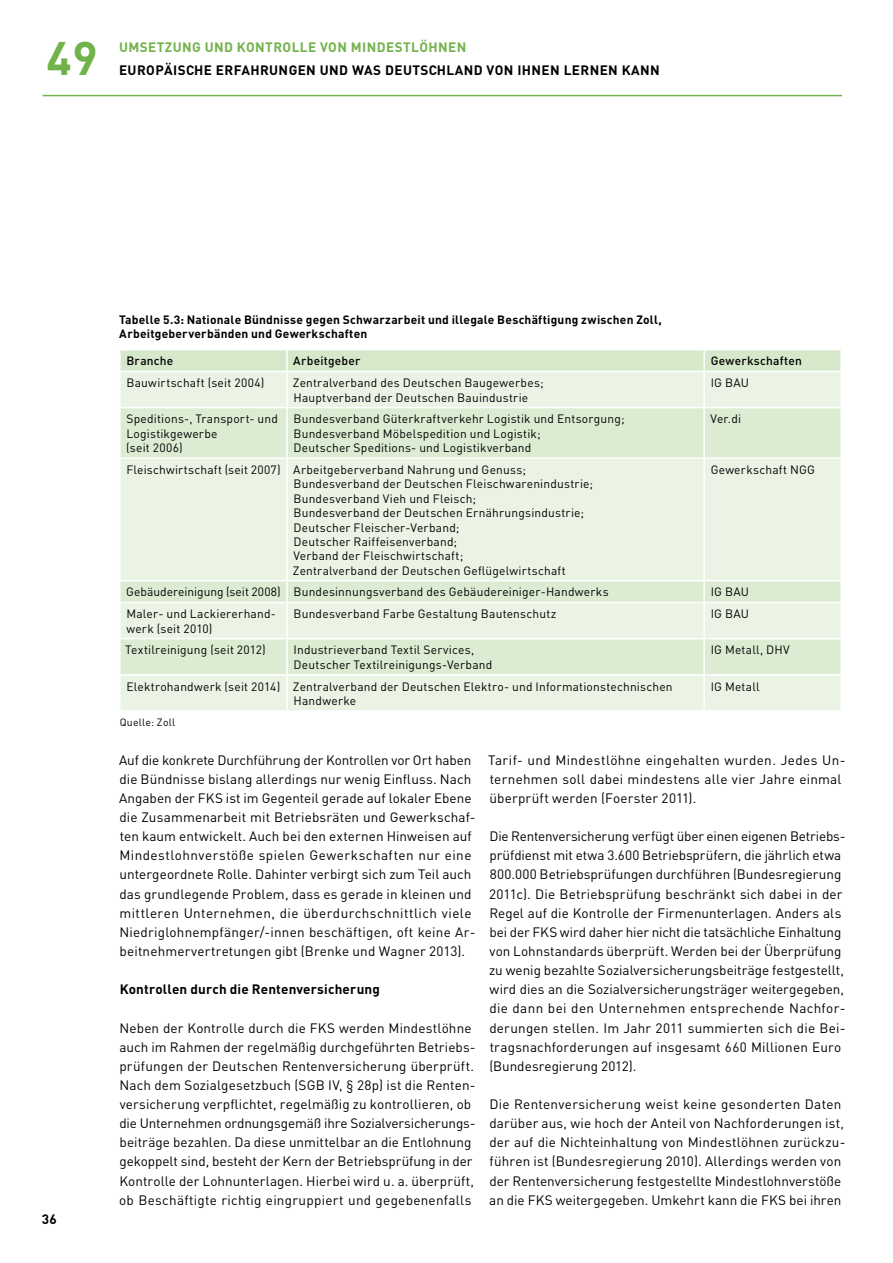
<style>
.page{position:relative;width:893px;height:1263px;background:#fff}
.page>*{position:absolute;margin:0;border:0;box-sizing:border-box;transform-origin:0 0}
.t1{font:700 46.5px "DIN";color:#72b24b}
._2_Fließtext{font:13.5px/19.2px "DIN";letter-spacing:.01em;color:#000}
._2_Fließtext_Bold{font:700 13.5px "DIN";letter-spacing:.03em;color:#000}
.t2{font:700 13.5px "DIN";letter-spacing:.03em;color:#72b24b}
._2_Fließtext_Bold-2{font:700 13.5px "DIN";letter-spacing:.01em;color:#000}
._2_Fließtext-2{font:12px/14.4px "DIN";letter-spacing:.015em;color:#000}
._2_Fließtext-3{font:700 12px "DIN";letter-spacing:.02em;color:#000}
._2_Fließtext-4{font:500 12px "DIN";letter-spacing:.015em;color:#000}
._2_Fließtext-5{font:10.5px "DIN";letter-spacing:.02em;color:#000}
</style>
<div class="page">
<hr style="left:43px;top:95px;width:799px;height:1px;background:#72b24b">
<svg style="left:121px;top:350px;width:719px;height:21px;background:#d6e8ca"></svg>
<div style="left:121px;top:372px;width:719px;height:338px;background:#eaf3e4"></div>
<svg style="left:121px;top:408px;width:719px;height:266px;background:#e4f0dd"></svg>
<hr style="left:286px;top:350px;width:2px;height:21px;background:#fff">
<hr style="left:703px;top:350px;width:2px;height:21px;background:#fff">
<hr style="left:286px;top:372px;width:2px;height:35px;background:#fff">
<hr style="left:703px;top:372px;width:2px;height:35px;background:#fff">
<hr style="left:119px;top:407px;width:168px;height:1px;background:#fff">
<hr style="left:287px;top:407px;width:417px;height:1px;background:#fff">
<hr style="left:286px;top:408px;width:2px;height:49px;background:#fff">
<hr style="left:704px;top:407px;width:138px;height:1px;background:#fff">
<hr style="left:703px;top:408px;width:2px;height:49px;background:#fff">
<hr style="left:119px;top:457px;width:168px;height:2px;background:#fff">
<hr style="left:287px;top:457px;width:417px;height:2px;background:#fff">
<hr style="left:286px;top:459px;width:2px;height:121px;background:#fff">
<hr style="left:704px;top:457px;width:138px;height:2px;background:#fff">
<hr style="left:703px;top:459px;width:2px;height:121px;background:#fff">
<hr style="left:119px;top:580px;width:168px;height:1px;background:#fff">
<hr style="left:287px;top:580px;width:417px;height:1px;background:#fff">
<hr style="left:286px;top:581px;width:2px;height:21px;background:#fff">
<hr style="left:704px;top:580px;width:138px;height:1px;background:#fff">
<hr style="left:703px;top:581px;width:2px;height:21px;background:#fff">
<hr style="left:119px;top:602px;width:168px;height:1px;background:#fff">
<hr style="left:287px;top:602px;width:417px;height:1px;background:#fff">
<hr style="left:286px;top:603px;width:2px;height:35px;background:#fff">
<hr style="left:704px;top:602px;width:138px;height:1px;background:#fff">
<hr style="left:703px;top:603px;width:2px;height:35px;background:#fff">
<hr style="left:119px;top:638px;width:168px;height:1px;background:#fff">
<hr style="left:287px;top:638px;width:417px;height:1px;background:#fff">
<hr style="left:286px;top:639px;width:2px;height:35px;background:#fff">
<hr style="left:704px;top:638px;width:138px;height:1px;background:#fff">
<hr style="left:703px;top:639px;width:2px;height:35px;background:#fff">
<hr style="left:119px;top:674px;width:168px;height:1px;background:#fff">
<hr style="left:287px;top:674px;width:417px;height:1px;background:#fff">
<hr style="left:286px;top:675px;width:2px;height:35px;background:#fff">
<hr style="left:704px;top:674px;width:138px;height:1px;background:#fff">
<hr style="left:703px;top:675px;width:2px;height:35px;background:#fff">
<h1 class="t1" style="left:46px;top:27px;width:53px">49</h1>
<p class="t2" style="left:119px;top:38px;width:349px">UMSETZUNG UND KONTROLLE VON MINDESTLÖHNEN</p>
<p class="_2_Fließtext_Bold" style="left:119px;top:61px;width:542px">EUROPÄISCHE ERFAHRUNGEN UND WAS DEUTSCHLAND VON IHNEN LERNEN KANN</p>
<p class="_2_Fließtext-3" style="left:119px;top:312px;width:544px">Tabelle 5.3: Nationale Bündnisse gegen Schwarzarbeit und illegale Beschäftigung zwischen Zoll,</p>
<p class="_2_Fließtext-3" style="left:119px;top:326px;width:249px">Arbeitgeberverbänden und Gewerkschaften</p>
<p class="_2_Fließtext-4" style="left:126px;top:353px;width:48px">Branche</p>
<p class="_2_Fließtext-4" style="left:293px;top:353px;width:69px">Arbeitgeber</p>
<p class="_2_Fließtext-4" style="left:711px;top:353px;width:93px">Gewerkschaften</p>
<p class="_2_Fließtext-2" style="left:126px;top:375px;width:140px">Bauwirtschaft (seit 2004)</p>
<p class="_2_Fließtext-2" style="left:293px;top:375px;width:252px">Zentralverband des Deutschen Baugewerbes;</p>
<p class="_2_Fließtext-2" style="left:294px;top:390px;width:236px">Hauptverband der Deutschen Bauindustrie</p>
<p class="_2_Fließtext-2" style="left:711px;top:375px;width:40px">IG BAU</p>
<p class="_2_Fließtext-2" style="left:126px;top:411px;width:153px">Speditions-, Transport- und</p>
<p class="_2_Fließtext-2" style="left:126px;top:426px;width:93px">Logistikgewerbe</p>
<p class="_2_Fließtext-2" style="left:126px;top:440px;width:58px">(seit 2006)</p>
<p class="_2_Fließtext-2" style="left:294px;top:411px;width:332px">Bundesverband Güterkraftverkehr Logistik und Entsorgung;</p>
<p class="_2_Fließtext-2" style="left:294px;top:426px;width:249px">Bundesverband Möbelspedition und Logistik;</p>
<p class="_2_Fließtext-2" style="left:294px;top:440px;width:239px">Deutscher Speditions- und Logistikverband</p>
<p class="_2_Fließtext-2" style="left:126px;top:462px;width:156px">Fleischwirtschaft (seit 2007)</p>
<p class="_2_Fließtext-2" style="left:293px;top:462px;width:234px">Arbeitgeberverband Nahrung und Genuss;</p>
<p class="_2_Fließtext-2" style="left:294px;top:476px;width:301px">Bundesverband der Deutschen Fleischwarenindustrie;</p>
<p class="_2_Fließtext-2" style="left:294px;top:491px;width:184px">Bundesverband Vieh und Fleisch;</p>
<p class="_2_Fließtext-2" style="left:294px;top:505px;width:292px">Bundesverband der Deutschen Ernährungsindustrie;</p>
<p class="_2_Fließtext-2" style="left:294px;top:519px;width:167px">Deutscher Fleischer-Verband;</p>
<p class="_2_Fließtext-2" style="left:294px;top:534px;width:165px">Deutscher Raiffeisenverband;</p>
<p class="_2_Fließtext-2" style="left:293px;top:548px;width:171px">Verband der Fleischwirtschaft;</p>
<p class="_2_Fließtext-2" style="left:293px;top:563px;width:274px">Zentralverband der Deutschen Geflügelwirtschaft</p>
<p class="_2_Fließtext-2" style="left:711px;top:411px;width:32px">Ver.di</p>
<p class="_2_Fließtext-2" style="left:711px;top:462px;width:106px">Gewerkschaft NGG</p>
<p class="_2_Fließtext-2" style="left:126px;top:584px;width:156px">Gebäudereinigung (seit 2008)</p>
<p class="_2_Fließtext-2" style="left:294px;top:584px;width:317px">Bundesinnungsverband des Gebäudereiniger-Handwerks</p>
<p class="_2_Fließtext-2" style="left:711px;top:584px;width:40px">IG BAU</p>
<p class="_2_Fließtext-2" style="left:126px;top:606px;width:151px">Maler- und Lackiererhand&shy;werk (seit 2010)</p>
<p class="_2_Fließtext-2" style="left:294px;top:606px;width:264px">Bundesverband Farbe Gestaltung Bautenschutz</p>
<p class="_2_Fließtext-2" style="left:711px;top:606px;width:40px">IG BAU</p>
<p class="_2_Fließtext-2" style="left:125px;top:642px;width:142px">Textilreinigung (seit 2012)</p>
<p class="_2_Fließtext-2" style="left:294px;top:642px;width:182px">Industrieverband Textil Services,</p>
<p class="_2_Fließtext-2" style="left:294px;top:657px;width:200px">Deutscher Textilreinigungs-Verband</p>
<p class="_2_Fließtext-2" style="left:711px;top:642px;width:81px">IG Metall, DHV</p>
<p class="_2_Fließtext-2" style="left:126px;top:679px;width:155px">Elektrohandwerk (seit 2014)</p>
<p class="_2_Fließtext-2" style="left:293px;top:679px;width:381px">Zentralverband der Deutschen Elektro- und Informationstechnischen<br>Handwerke</p>
<p class="_2_Fließtext-2" style="left:711px;top:679px;width:50px">IG Metall</p>
<p class="_2_Fließtext_Bold" style="left:42px;top:1210px;width:17px">36</p>
<p class="_2_Fließtext-5" style="left:120px;top:715px;width:57px">Quelle: Zoll</p>
<p class="_2_Fließtext" style="left:119px;top:750px;width:358px">Auf die konkrete Durchführung der Kontrollen vor Ort haben die Bündnisse bislang allerdings nur wenig Einfluss. Nach Angaben der FKS ist im Gegenteil gerade auf lokaler Ebene die Zusammenarbeit mit Betriebsräten und Gewerkschaf&shy;ten kaum entwickelt. Auch bei den externen Hinweisen auf Mindestlohnverstöße spielen Gewerkschaften nur eine untergeordnete Rolle. Dahinter verbirgt sich zum Teil auch das grundlegende Problem, dass es gerade in kleinen und mittleren Unternehmen, die überdurchschnittlich viele Niedriglohnempfänger/-innen beschäftigen, oft keine Ar&shy;beitnehmervertretungen gibt (Brenke und Wagner 2013).</p>
<p class="_2_Fließtext_Bold-2" style="left:120px;top:980px;width:262px">Kontrollen durch die Rentenversicherung</p>
<p class="_2_Fließtext" style="left:119px;top:1017px;width:358px">Neben der Kontrolle durch die FKS werden Mindestlöhne auch im Rahmen der regelmäßig durchgeführten Betriebs&shy;prüfungen der Deutschen Rentenversicherung überprüft.<br>Nach dem Sozialgesetzbuch (SGB IV, § 28p) ist die Renten&shy;versicherung verpflichtet, regelmäßig zu kontrollieren, ob die Unternehmen ordnungsgemäß ihre Sozialversicherungs&shy;beiträge bezahlen. Da diese unmittelbar an die Entlohnung gekoppelt sind, besteht der Kern der Betriebsprüfung in der Kontrolle der Lohnunterlagen. Hierbei wird u. a. überprüft, ob Beschäftigte richtig eingruppiert und gegebenenfalls</p>
<p class="_2_Fließtext" style="left:488px;top:750px;width:359px">Tarif- und Mindestlöhne eingehalten wurden. Jedes Un&shy;ternehmen soll dabei mindestens alle vier Jahre einmal überprüft werden (Foerster 2011).</p>
<p class="_2_Fließtext" style="left:489px;top:826px;width:358px">Die Rentenversicherung verfügt über einen eigenen Betriebs&shy;prüfdienst mit etwa 3.600 Betriebsprüfern, die jährlich etwa 800.000 Betriebsprüfungen durchführen (Bundesregierung 2011c). Die Betriebsprüfung beschränkt sich dabei in der Regel auf die Kontrolle der Firmenunterlagen. Anders als bei der FKS wird daher hier nicht die tatsächliche Einhaltung von Lohnstandards überprüft. Werden bei der Überprüfung zu wenig bezahlte Sozialversicherungsbeiträge festgestellt, wird dies an die Sozialversicherungsträger weitergegeben, die dann bei den Unternehmen entsprechende Nachfor&shy;derungen stellen. Im Jahr 2011 summierten sich die Bei&shy;tragsnachforderungen auf insgesamt 660 Millionen Euro (Bundesregierung 2012).</p>
<p class="_2_Fließtext" style="left:489px;top:1094px;width:358px">Die Rentenversicherung weist keine gesonderten Daten darüber aus, wie hoch der Anteil von Nachforderungen ist, der auf die Nichteinhaltung von Mindestlöhnen zurückzu&shy;führen ist (Bundesregierung 2010). Allerdings werden von der Rentenversicherung festgestellte Mindestlohnverstöße an die FKS weitergegeben. Umkehrt kann die FKS bei ihren</p>
</div>
